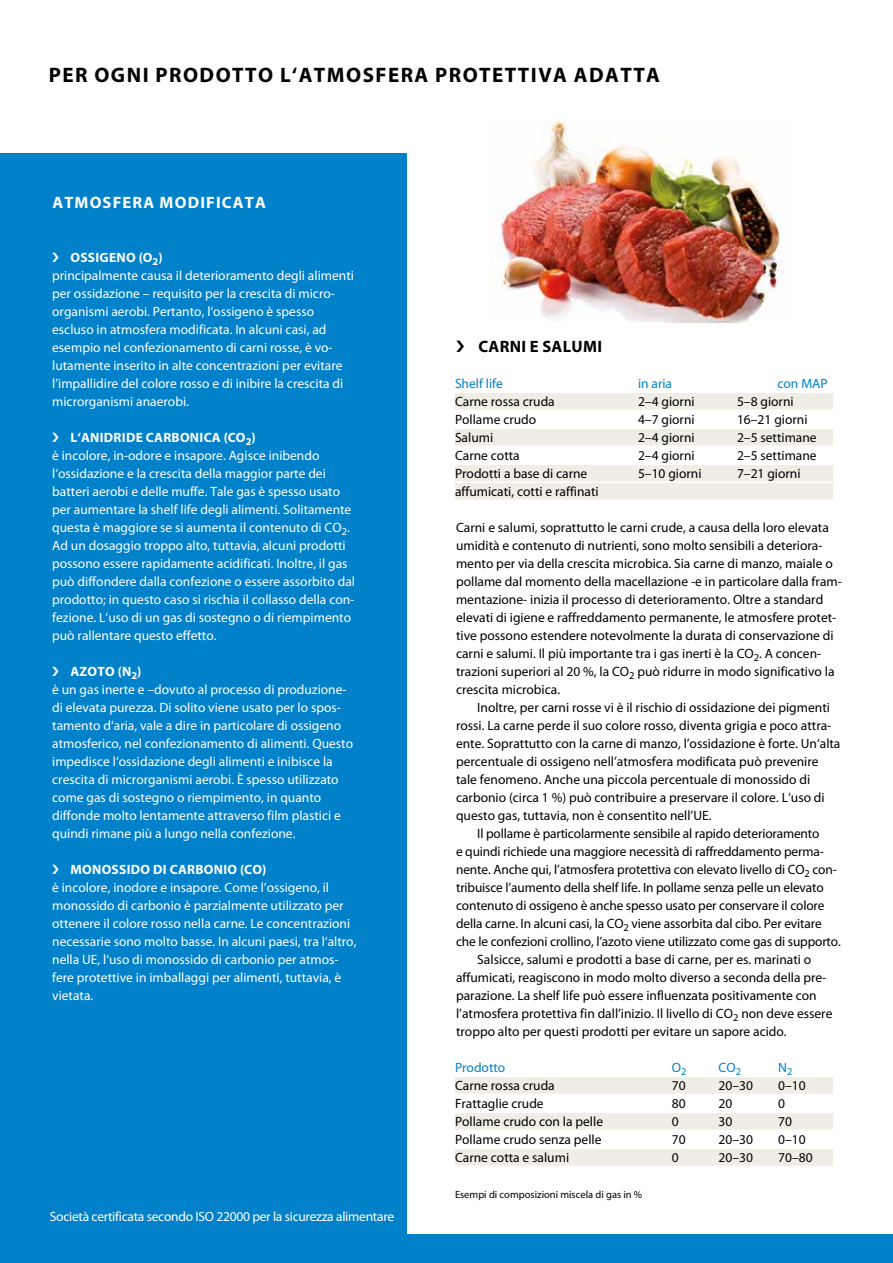
<style>
.page{position:relative;width:893px;height:1263px;background:#fff}
.page>*{position:absolute;margin:0;border:0;box-sizing:border-box;transform-origin:0 0}
.t1{font:700 21px "Myriad Pro";letter-spacing:.07em;color:#000}
.t2{font:700 16.5px "Myriad Pro";letter-spacing:.07em;color:#fff}
.t3{font:700 16.5px "Myriad Pro";letter-spacing:.02em;color:#000}
.t4{font:13.5px/18px "Myriad Pro";color:#000}
.t5{font:13.5px/18px "Myriad Pro";color:#fff}
.t6{font:13.5px "Myriad Pro";letter-spacing:-.02em;color:#fff}
.t7{font:13.5px "Myriad Pro";color:#0081c9}
.t8{font:700 13.5px "Myriad Pro";letter-spacing:.02em;color:#fff}
.t9{font:10.5px "Myriad Pro";color:#000}
.s1{font-weight:700}
</style>
<div class="page">
<div style="left:0;top:1234px;width:893px;height:29px;background:#0081c9"></div>
<div style="left:0;top:153px;width:406px;height:1110px;background:#0081c9"></div>
<img style="left:491px;top:122px;width:292px;height:200px">
<div style="left:455px;top:1077px;width:378px;height:17px;background:#efede4"></div>
<div style="left:455px;top:1113px;width:378px;height:17px;background:#efede4"></div>
<div style="left:455px;top:1149px;width:378px;height:17px;background:#efede4"></div>
<div style="left:455px;top:393px;width:378px;height:17px;background:#efede4"></div>
<div style="left:455px;top:429px;width:378px;height:17px;background:#efede4"></div>
<div style="left:455px;top:465px;width:378px;height:17px;background:#efede4"></div>
<div style="left:455px;top:483px;width:378px;height:17px;background:#efede4"></div>
<h1 class="t1" style="left:49px;top:61px;width:613px">PER OGNI PRODOTTO L‘ATMOSFERA PROTETTIVA ADATTA</h1>
<p class="t2" style="left:52px;top:191px;width:215px">ATMOSFERA MODIFICATA</p>
<p class="t5" style="left:52px;top:248px;width:303px;text-indent:18px"><span class="s1">OSSIGENO (O</span><sub>2</sub><span class="s1">)<br></span>principalmente causa il deterioramento degli alimenti per ossidazione – requisito per la crescita di micro&shy;organismi aerobi. Pertanto, l‘ossigeno è spesso escluso in atmosfera modificata. In alcuni casi, ad esempio nel confezionamento di carni rosse, è vo&shy;lutamente inserito in alte concentrazioni per evitare l’impallidire del colore rosso e di inibire la crescita di microrganismi anaerobi.</p>
<p class="t5" style="left:52px;top:428px;width:304px;text-indent:18px"><span class="s1">L‘ANIDRIDE CARBONICA (CO</span><sub>2</sub><span class="s1">)<br></span>è incolore, in-odore e insapore. Agisce inibendo l‘ossidazione e la crescita della maggior parte dei batteri aerobi e delle muffe. Tale gas è spesso usato per aumentare la shelf life degli alimenti. Solitamente questa è maggiore se si aumenta il contenuto di CO<sub>2</sub>.<br>Ad un dosaggio troppo alto, tuttavia, alcuni prodotti possono essere rapidamente acidificati. Inoltre, il gas può diffondere dalla confezione o essere assorbito dal prodotto; in questo caso si rischia il collasso della con&shy;fezione. L’uso di un gas di sostegno o di riempimento può rallentare questo effetto.</p>
<p class="t5" style="left:52px;top:662px;width:302px;text-indent:18px"><span class="s1">AZOTO (N</span><sub>2</sub><span class="s1">)<br></span>è un gas inerte e –dovuto al processo di produzione&shy;di elevata purezza. Di solito viene usato per lo spos&shy;tamento d‘aria, vale a dire in particolare di ossigeno atmosferico, nel confezionamento di alimenti. Questo impedisce l‘ossidazione degli alimenti e inibisce la crescita di microrganismi aerobi. È spesso utilizzato come gas di sostegno o riempimento, in quanto diffonde molto lentamente attraverso film plastici e quindi rimane più a lungo nella confezione.</p>
<p class="t8" style="left:70px;top:860px;width:197px">MONOSSIDO DI CARBONIO (CO)</p>
<p class="t5" style="left:52px;top:878px;width:306px">è incolore, inodore e insapore. Come l’ossigeno, il monossido di carbonio è parzialmente utilizzato per ottenere il colore rosso nella carne. Le concentrazioni necessarie sono molto basse. In alcuni paesi, tra l‘altro, nella UE, l‘uso di monossido di carbonio per atmos&shy;fere protettive in imballaggi per alimenti, tuttavia, è vietata.</p>
<p class="t6" style="left:50px;top:1208px;width:346px">Società certificata secondo ISO 22000 per la sicurezza alimentare</p>
<p class="t3" style="left:478px;top:335px;width:125px">CARNI E SALUMI</p>
<p class="t7" style="left:455px;top:375px;width:49px">Shelf life</p>
<p class="t7" style="left:638px;top:375px;width:36px">in aria</p>
<p class="t7" style="left:777px;top:375px;width:52px">con MAP</p>
<p class="t4" style="left:455px;top:392px;width:101px">Carne rossa cruda</p>
<p class="t4" style="left:638px;top:392px;width:58px">2–4 giorni</p>
<p class="t4" style="left:737px;top:392px;width:58px">5–8 giorni</p>
<p class="t4" style="left:455px;top:410px;width:83px">Pollame crudo</p>
<p class="t4" style="left:638px;top:410px;width:58px">4–7 giorni</p>
<p class="t4" style="left:737px;top:410px;width:72px">16–21 giorni</p>
<p class="t4" style="left:455px;top:428px;width:40px">Salumi</p>
<p class="t4" style="left:638px;top:428px;width:58px">2–4 giorni</p>
<p class="t4" style="left:737px;top:428px;width:81px">2–5 settimane</p>
<p class="t4" style="left:455px;top:446px;width:66px">Carne cotta</p>
<p class="t4" style="left:638px;top:446px;width:58px">2–4 giorni</p>
<p class="t4" style="left:737px;top:446px;width:81px">2–5 settimane</p>
<p class="t4" style="left:455px;top:464px;width:134px">Prodotti a base di carne</p>
<p class="t4" style="left:638px;top:464px;width:65px">5–10 giorni</p>
<p class="t4" style="left:737px;top:464px;width:65px">7–21 giorni</p>
<p class="t4" style="left:455px;top:482px;width:145px">affumicati, cotti e raffinati</p>
<p class="t4" style="left:456px;top:518px;width:387px">Carni e salumi, soprattutto le carni crude, a causa della loro elevata umidità e contenuto di nutrienti, sono molto sensibili a deteriora&shy;mento per via della crescita microbica. Sia carne di manzo, maiale o pollame dal momento della macellazione -e in particolare dalla fram&shy;mentazione- inizia il processo di deterioramento. Oltre a standard elevati di igiene e raffreddamento permanente, le atmosfere protet&shy;tive possono estendere notevolmente la durata di conservazione di carni e salumi. Il più importante tra i gas inerti è la CO<sub>2</sub>. A concen&shy;trazioni superiori al 20 %, la CO<sub>2</sub> può ridurre in modo significativo la crescita microbica.</p>
<p class="t4" style="left:477px;top:698px;width:354px">Inoltre, per carni rosse vi è il rischio di ossidazione dei pigmenti</p>
<p class="t4" style="left:456px;top:716px;width:377px">rossi. La carne perde il suo colore rosso, diventa grigia e poco attra-</p>
<p class="t4" style="left:456px;top:734px;width:386px">ente. Soprattutto con la carne di manzo, l’ossidazione è forte. Un‘alta</p>
<p class="t4" style="left:456px;top:752px;width:364px">percentuale di ossigeno nell’atmosfera modificata può prevenire</p>
<p class="t4" style="left:456px;top:770px;width:356px">tale fenomeno. Anche una piccola percentuale di monossido di</p>
<p class="t4" style="left:456px;top:788px;width:370px">carbonio (circa 1 %) può contribuire a preservare il colore. L‘uso di</p>
<p class="t4" style="left:456px;top:806px;width:257px">questo gas, tuttavia, non è consentito nell’UE.</p>
<p class="t4" style="left:477px;top:824px;width:344px">Il pollame è particolarmente sensibile al rapido deterioramento</p>
<p class="t4" style="left:456px;top:842px;width:369px">e quindi richiede una maggiore necessità di raffreddamento perma-</p>
<p class="t4" style="left:456px;top:860px;width:382px">nente. Anche qui, l’atmosfera protettiva con elevato livello di CO<sub>2</sub> con-</p>
<p class="t4" style="left:456px;top:878px;width:369px">tribuisce l’aumento della shelf life. In pollame senza pelle un elevato</p>
<p class="t4" style="left:456px;top:896px;width:370px">contenuto di ossigeno è anche spesso usato per conservare il colore</p>
<p class="t4" style="left:456px;top:914px;width:367px">della carne. In alcuni casi, la CO<sub>2</sub> viene assorbita dal cibo. Per evitare</p>
<p class="t4" style="left:456px;top:932px;width:386px">che le confezioni crollino, l’azoto viene utilizzato come gas di supporto.</p>
<p class="t4" style="left:477px;top:950px;width:336px">Salsicce, salumi e prodotti a base di carne, per es. marinati o</p>
<p class="t4" style="left:456px;top:968px;width:372px">affumicati, reagiscono in modo molto diverso a seconda della pre-</p>
<p class="t4" style="left:456px;top:986px;width:362px">parazione. La shelf life può essere influenzata positivamente con</p>
<p class="t4" style="left:456px;top:1004px;width:378px">l’atmosfera protettiva fin dall’inizio. Il livello di CO<sub>2</sub> non deve essere</p>
<p class="t4" style="left:456px;top:1022px;width:332px">troppo alto per questi prodotti per evitare un sapore acido.</p>
<p class="t7" style="left:455px;top:1059px;width:52px">Prodotto</p>
<p class="t7" style="left:672px;top:1059px;width:16px">O<sub>2</sub></p>
<p class="t7" style="left:719px;top:1059px;width:24px">CO<sub>2</sub></p>
<p class="t7" style="left:778px;top:1059px;width:16px">N<sub>2</sub></p>
<p class="t4" style="left:455px;top:1076px;width:101px">Carne rossa cruda</p>
<p class="t4" style="left:672px;top:1076px;width:15px">70</p>
<p class="t4" style="left:719px;top:1076px;width:36px">20–30</p>
<p class="t4" style="left:778px;top:1076px;width:29px">0–10</p>
<p class="t4" style="left:455px;top:1094px;width:90px">Frattaglie crude</p>
<p class="t4" style="left:672px;top:1094px;width:15px">80</p>
<p class="t4" style="left:719px;top:1094px;width:15px">20</p>
<p class="t4" style="left:778px;top:1094px;width:8px">0</p>
<p class="t4" style="left:455px;top:1112px;width:150px">Pollame crudo con la pelle</p>
<p class="t4" style="left:672px;top:1112px;width:8px">0</p>
<p class="t4" style="left:719px;top:1112px;width:15px">30</p>
<p class="t4" style="left:778px;top:1112px;width:15px">70</p>
<p class="t4" style="left:455px;top:1130px;width:148px">Pollame crudo senza pelle</p>
<p class="t4" style="left:672px;top:1130px;width:15px">70</p>
<p class="t4" style="left:719px;top:1130px;width:36px">20–30</p>
<p class="t4" style="left:778px;top:1130px;width:29px">0–10</p>
<p class="t4" style="left:455px;top:1148px;width:116px">Carne cotta e salumi</p>
<p class="t4" style="left:672px;top:1148px;width:8px">0</p>
<p class="t4" style="left:719px;top:1148px;width:36px">20–30</p>
<p class="t4" style="left:778px;top:1148px;width:36px">70–80</p>
<p class="t9" style="left:455px;top:1188px;width:189px">Esempi di composizioni miscela di gas in %</p>
</div>
